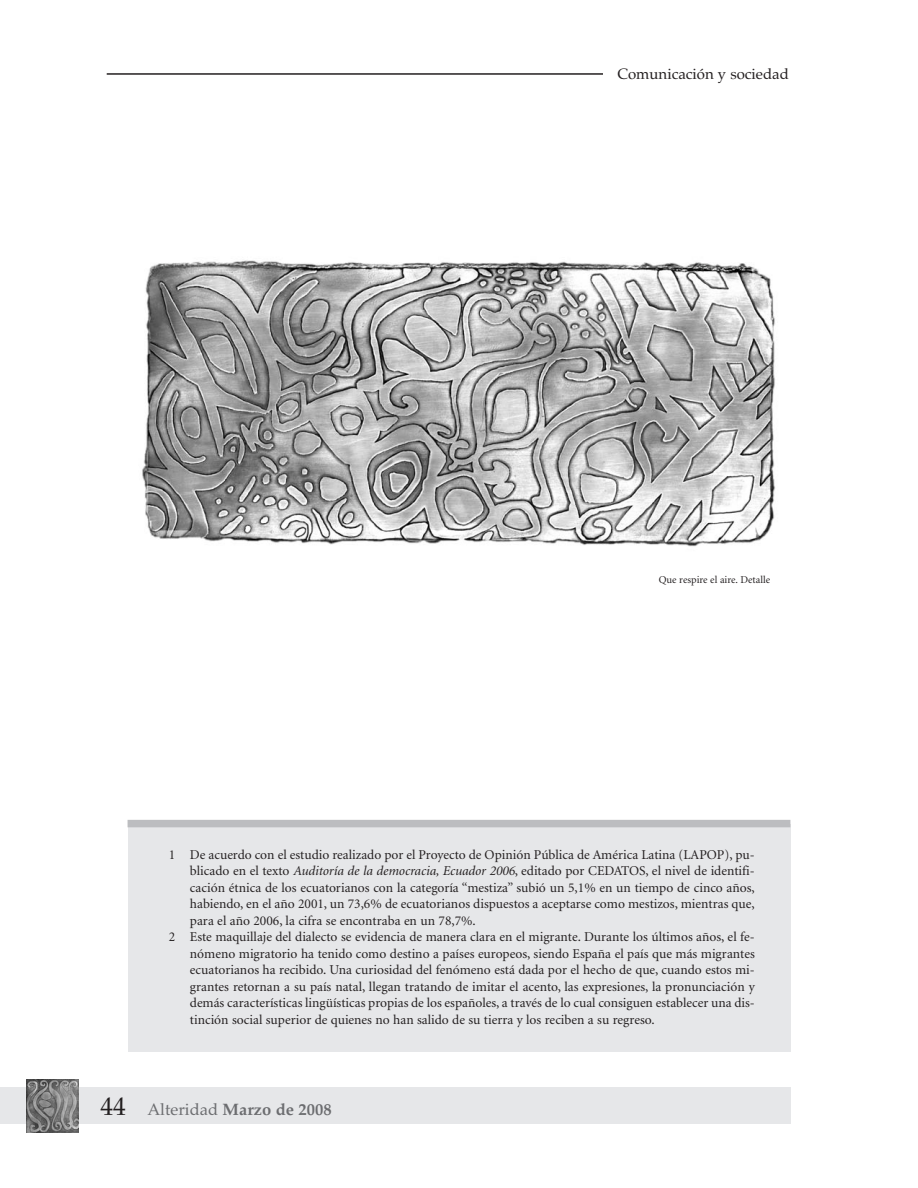
<style>
.page{position:relative;width:918px;height:1188px;background:#fff}
.page>*{position:absolute;margin:0;border:0;box-sizing:border-box;transform-origin:0 0}
.t1{font:700 16.5px "Palatino";color:#6c6d70}
.t2{font:15px "Palatino";color:#231f20}
.t3{font:13.5px "Minion";color:#231f20}
.t4{font:10.5px "Minion";color:#231f20}
.s1{font-style:italic}
.s2{font-weight:400;font-size:25.5px;color:#231f20}
.s3{font-weight:400}
</style>
<div class="page">
<div style="left:0;top:1087px;width:790px;height:37px;background:#e6e7e9"></div>
<hr style="left:107px;top:73px;width:575px;height:2px;background:#231f20">
<div style="left:603px;top:64px;width:187px;height:23px;background:#fff"></div>
<img style="left:26px;top:1080px;width:52px;height:52px">
<div style="left:128px;top:824px;width:662px;height:228px;background:#e6e7e9"></div>
<div style="left:128px;top:820px;width:662px;height:7px;background:#bcbdc0"></div>
<img style="left:142px;top:260px;width:634px;height:287px">
<p class="t2" style="left:617px;top:65px;width:173px">Comunicación y sociedad</p>
<p class="t4" style="left:659px;top:576px;width:113px">Que respire el aire. Detalle</p>
<p class="t3" style="left:169px;top:849px;width:588px">1 De acuerdo con el estudio realizado por el Proyecto de Opinión Pública de América Latina (LAPOP), pu-</p>
<p class="t3" style="left:190px;top:866px;width:566px">blicado en el texto <span class="s1">Auditoría de la democracia, Ecuador 2006</span>, editado por CEDATOS, el nivel de identifi-</p>
<p class="t3" style="left:190px;top:882px;width:566px">cación étnica de los ecuatorianos con la categoría “mestiza” subió un 5,1% en un tiempo de cinco años,</p>
<p class="t3" style="left:190px;top:899px;width:566px">habiendo, en el año 2001, un 73,6% de ecuatorianos dispuestos a aceptarse como mestizos, mientras que,</p>
<p class="t3" style="left:190px;top:915px;width:287px">para el año 2006, la cifra se encontraba en un 78,7%.</p>
<p class="t3" style="left:169px;top:932px;width:588px">2 Este maquillaje del dialecto se evidencia de manera clara en el migrante. Durante los últimos años, el fe-</p>
<p class="t3" style="left:190px;top:948px;width:566px">nómeno migratorio ha tenido como destino a países europeos, siendo España el país que más migrantes</p>
<p class="t3" style="left:190px;top:965px;width:566px">ecuatorianos ha recibido. Una curiosidad del fenómeno está dada por el hecho de que, cuando estos mi-</p>
<p class="t3" style="left:190px;top:981px;width:566px">grantes retornan a su país natal, llegan tratando de imitar el acento, las expresiones, la pronunciación y</p>
<p class="t3" style="left:190px;top:998px;width:566px">demás características lingüísticas propias de los españoles, a través de lo cual consiguen establecer una dis-</p>
<p class="t3" style="left:190px;top:1014px;width:466px">tinción social superior de quienes no han salido de su tierra y los reciben a su regreso.</p>
<p class="t1" style="left:101px;top:1100px;width:233px"><span class="s2">44</span> <span class="s3">Alteridad</span> Marzo de 2008</p>
</div>
